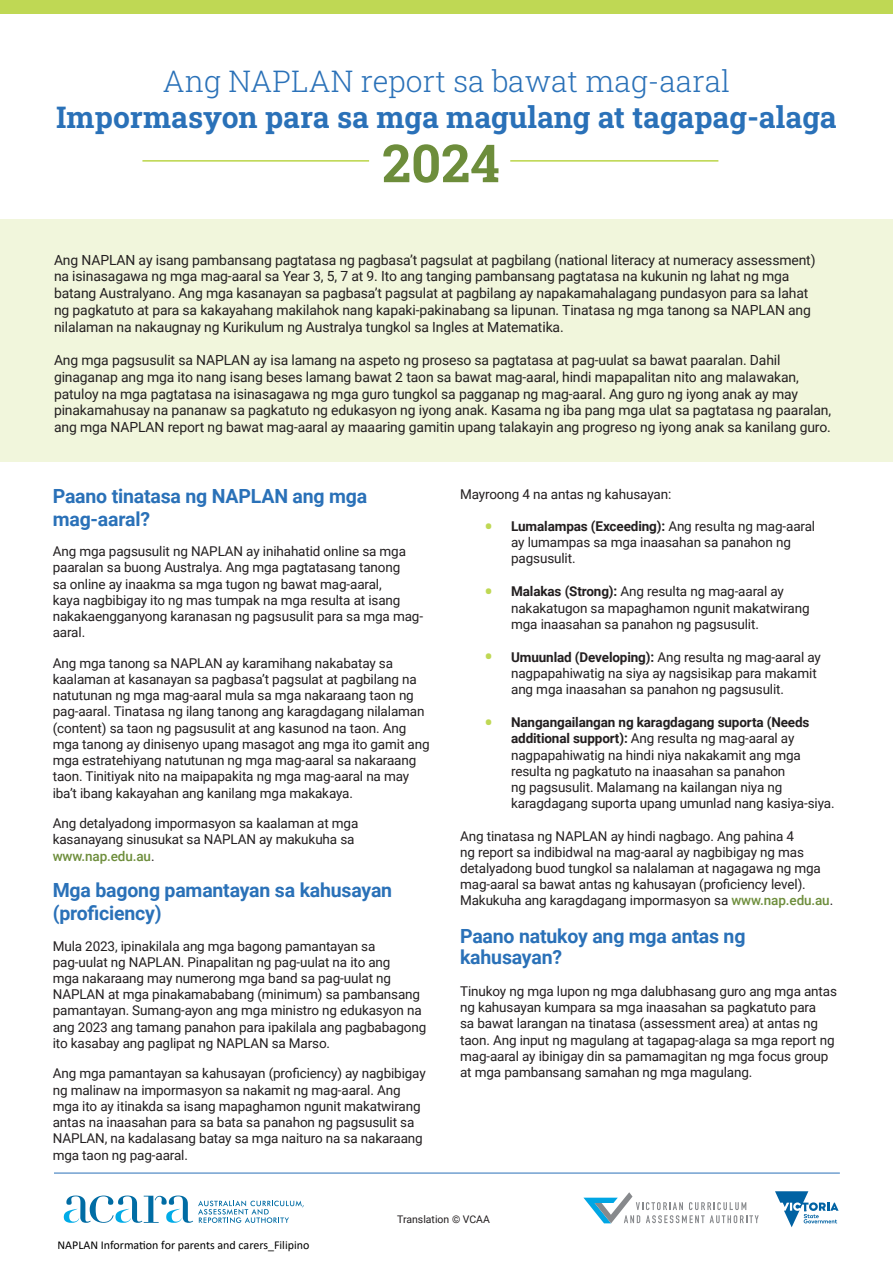
<style>
.page{position:relative;width:893px;height:1263px;background:#fff}
.page>*{position:absolute;margin:0;border:0;box-sizing:border-box;transform-origin:0 0}
.t1{font:700 52.5px "Roboto Slab";color:#6d8d3b}
.Heading{font:700 30px/36px "Roboto Slab";color:#2a71b8;text-align:center}
.Paragraph_Style{font:700 19.5px/22.5px "Roboto";letter-spacing:-.01em;color:#2a71b8}
.Paragraph_Style-2{font:13.95px/16.8px "Roboto";letter-spacing:-.01em;color:#231f20}
.Paragraph_Style-3{font:13.5px/16.2px "Roboto";letter-spacing:-.01em;color:#231f20}
.Links{font:12px "Calibri";color:#000001}
.Paragraph_Style-4{font:10.5px "Roboto";color:#231f20}
.s1{font-weight:300}
.s2{font-weight:500;color:#6d8d3b}
.s3{font-size:27px;color:#bfd854}
.s4{font-weight:700}
</style>
<div class="page">
<div style="left:0;top:0;width:893px;height:13px;background:#bfd854"></div>
<hr style="left:54px;top:1173px;width:786px;height:1px;background:#2a71b8">
<svg style="left:64px;top:1195px;width:240px;height:28px"></svg>
<div style="left:0;top:219px;width:893px;height:242px;background:#f1f6dc"></div>
<hr style="left:510px;top:160px;width:208px;height:2px;background:#bfd854">
<hr style="left:142px;top:160px;width:227px;height:2px;background:#bfd854">
<svg style="left:583px;top:1192px;width:176px;height:31px"></svg>
<svg style="left:775px;top:1191px;width:64px;height:36px"></svg>
<p class="Heading" style="left:56px;top:63px;width:782px"><span class="s1">Ang NAPLAN report sa bawat mag-aaral<br></span>Impormasyon para sa mga magulang at tagapag-alaga</p>
<p class="t1" style="left:382px;top:127px;width:119px">2024</p>
<p class="Paragraph_Style-2" style="left:54px;top:251px;width:763px">Ang NAPLAN ay isang pambansang pagtatasa ng pagbasa’t pagsulat at pagbilang (national literacy at numeracy assessment) na isinasagawa ng mga mag-aaral sa Year 3, 5, 7 at 9. Ito ang tanging pambansang pagtatasa na kukunin ng lahat ng mga batang Australyano. Ang mga kasanayan sa pagbasa’t pagsulat at pagbilang ay napakamahalagang pundasyon para sa lahat ng pagkatuto at para sa kakayahang makilahok nang kapaki-pakinabang sa lipunan. Tinatasa ng mga tanong sa NAPLAN ang nilalaman na nakaugnay ng Kurikulum ng Australya tungkol sa Ingles at Matematika.</p>
<p class="Paragraph_Style-2" style="left:54px;top:351px;width:779px">Ang mga pagsusulit sa NAPLAN ay isa lamang na aspeto ng proseso sa pagtatasa at pag-uulat sa bawat paaralan. Dahil ginaganap ang mga ito nang isang beses lamang bawat 2 taon sa bawat mag-aaral, hindi mapapalitan nito ang malawakan, patuloy na mga pagtatasa na isinasagawa ng mga guro tungkol sa pagganap ng mag-aaral. Ang guro ng iyong anak ay may pinakamahusay na pananaw sa pagkatuto ng edukasyon ng iyong anak. Kasama ng iba pang mga ulat sa pagtatasa ng paaralan, ang mga NAPLAN report ng bawat mag-aaral ay maaaring gamitin upang talakayin ang progreso ng iyong anak sa kanilang guro.</p>
<p class="Paragraph_Style" style="left:53px;top:484px;width:316px">Paano tinatasa ng NAPLAN ang mga mag-aaral?</p>
<p class="Paragraph_Style-3" style="left:53px;top:543px;width:372px">Ang mga pagsusulit ng NAPLAN ay inihahatid online sa mga paaralan sa buong Australya. Ang mga pagtatasang tanong<br>sa online ay inaakma sa mga tugon ng bawat mag-aaral,<br>kaya nagbibigay ito ng mas tumpak na mga resulta at isang nakakaengganyong karanasan ng pagsusulit para sa mga mag&shy;aaral.</p>
<p class="Paragraph_Style-3" style="left:53px;top:654px;width:378px">Ang mga tanong sa NAPLAN ay karamihang nakabatay sa kaalaman at kasanayan sa pagbasa’t pagsulat at pagbilang na natutunan ng mga mag-aaral mula sa mga nakaraang taon ng pag-aaral. Tinatasa ng ilang tanong ang karagdagang nilalaman (content) sa taon ng pagsusulit at ang kasunod na taon. Ang mga tanong ay dinisenyo upang masagot ang mga ito gamit ang mga estratehiyang natutunan ng mga mag-aaral sa nakaraang taon. Tinitiyak nito na maipapakita ng mga mag-aaral na may iba’t ibang kakayahan ang kanilang mga makakaya.</p>
<p class="Paragraph_Style-3" style="left:53px;top:815px;width:307px">Ang detalyadong impormasyon sa kaalaman at mga kasanayang sinusukat sa NAPLAN ay makukuha sa <span class="s2">www.nap.edu.au</span>.</p>
<p class="Paragraph_Style" style="left:53px;top:878px;width:341px">Mga bagong pamantayan sa kahusayan (proficiency)</p>
<p class="Paragraph_Style-3" style="left:53px;top:937px;width:375px">Mula 2023, ipinakilala ang mga bagong pamantayan sa pag-uulat ng NAPLAN. Pinapalitan ng pag-uulat na ito ang<br>mga nakaraang may numerong mga band sa pag-uulat ng NAPLAN at mga pinakamababang (minimum) sa pambansang pamantayan. Sumang-ayon ang mga ministro ng edukasyon na ang 2023 ang tamang panahon para ipakilala ang pagbabagong ito kasabay ang paglipat ng NAPLAN sa Marso.</p>
<p class="Paragraph_Style-3" style="left:53px;top:1065px;width:375px">Ang mga pamantayan sa kahusayan (proficiency) ay nagbibigay ng malinaw na impormasyon sa nakamit ng mag-aaral. Ang mga ito ay itinakda sa isang mapaghamon ngunit makatwirang antas na inaasahan para sa bata sa panahon ng pagsusulit sa NAPLAN, na kadalasang batay sa mga naituro na sa nakaraang mga taon ng pag-aaral.</p>
<p class="Paragraph_Style-3" style="left:460px;top:485px;width:213px">Mayroong 4 na antas ng kahusayan:</p>
<p class="Paragraph_Style-3" style="left:511px;top:518px;width:306px;text-indent:-27px"><span class="s3">•</span> <span class="s4">Lumalampas (Exceeding):</span> Ang resulta ng mag-aaral ay lumampas sa mga inaasahan sa panahon ng pagsusulit.</p>
<p class="Paragraph_Style-3" style="left:511px;top:583px;width:300px;text-indent:-27px"><span class="s3">•</span> <span class="s4">Malakas (Strong):</span> Ang resulta ng mag-aaral ay nakakatugon sa mapaghamon ngunit makatwirang mga inaasahan sa panahon ng pagsusulit.</p>
<p class="Paragraph_Style-3" style="left:511px;top:648px;width:311px;text-indent:-27px"><span class="s3">•</span> <span class="s4">Umuunlad (Developing):</span> Ang resulta ng mag-aaral ay nagpapahiwatig na siya ay nagsisikap para makamit ang mga inaasahan sa panahon ng pagsusulit.</p>
<p class="Paragraph_Style-3" style="left:511px;top:714px;width:325px;text-indent:-27px"><span class="s3">•</span> <span class="s4">Nangangailangan ng karagdagang suporta (Needs additional support):</span> Ang resulta ng mag-aaral ay nagpapahiwatig na hindi niya nakakamit ang mga resulta ng pagkatuto na inaasahan sa panahon<br>ng pagsusulit. Malamang na kailangan niya ng karagdagang suporta upang umunlad nang kasiya-siya.</p>
<p class="Paragraph_Style-3" style="left:460px;top:827px;width:375px">Ang tinatasa ng NAPLAN ay hindi nagbago. Ang pahina 4<br>ng report sa indibidwal na mag-aaral ay nagbibigay ng mas detalyadong buod tungkol sa nalalaman at nagagawa ng mga mag-aaral sa bawat antas ng kahusayan (proficiency level).<br>Makukuha ang karagdagang impormasyon sa <span class="s2">www.nap.edu.au</span>.</p>
<p class="Paragraph_Style" style="left:460px;top:924px;width:287px;line-height:21px">Paano natukoy ang mga antas ng kahusayan?</p>
<p class="Paragraph_Style-3" style="left:460px;top:982px;width:378px">Tinukoy ng mga lupon ng mga dalubhasang guro ang mga antas ng kahusayan kumpara sa mga inaasahan sa pagkatuto para<br>sa bawat larangan na tinatasa (assessment area) at antas ng taon. Ang input ng magulang at tagapag-alaga sa mga report ng mag-aaral ay ibinigay din sa pamamagitan ng mga focus group at mga pambansang samahan ng mga magulang.</p>
<p class="Links" style="left:57px;top:1237px;width:253px">NAPLAN Information for parents and carers_Filipino</p>
<p class="Paragraph_Style-4" style="left:397px;top:1212px;width:94px">Translation © VCAA</p>
</div>
